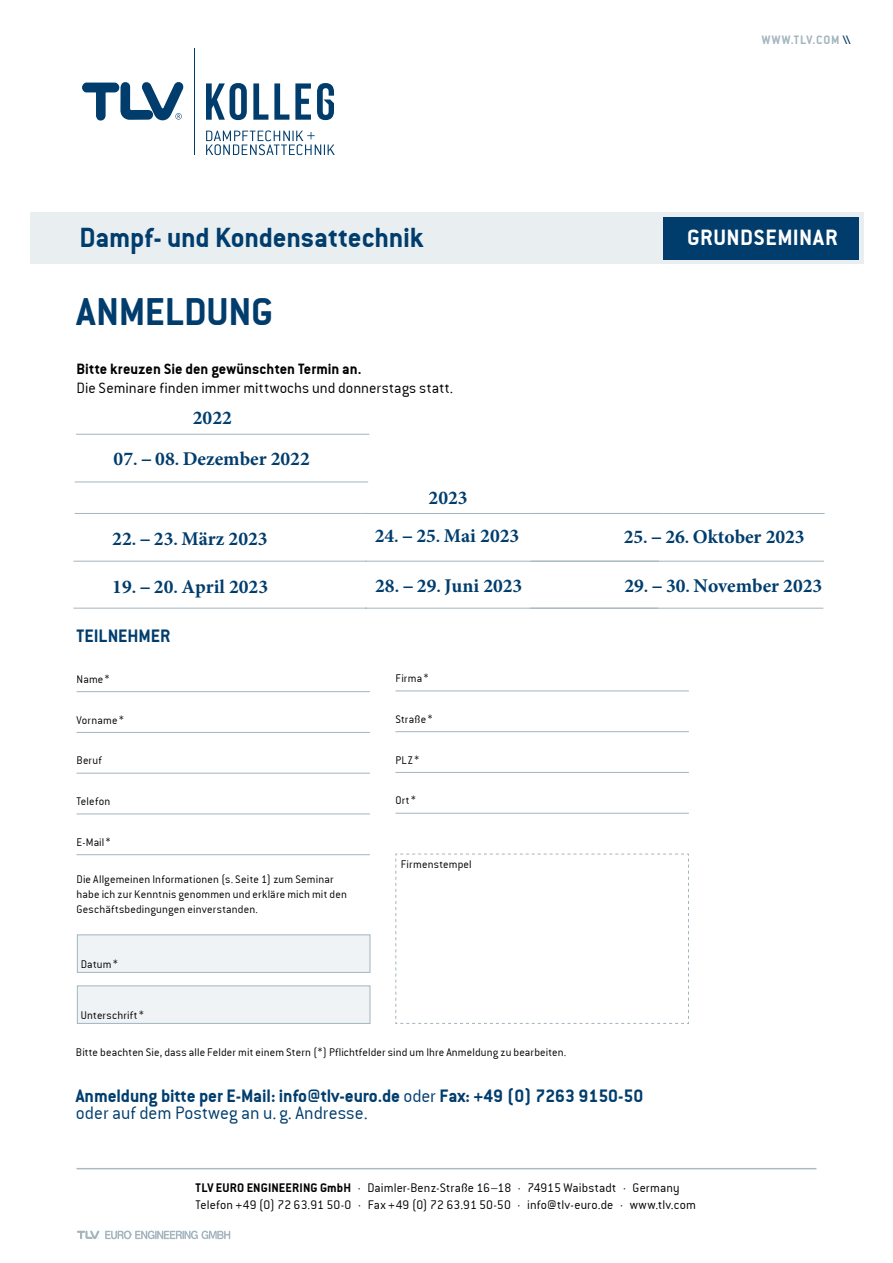
<style>
.page{position:relative;width:893px;height:1263px;background:#fff}
.page>*{position:absolute;margin:0;border:0;box-sizing:border-box;transform-origin:0 0}
.t1{font:42px "Conduit ITCTT Bold";letter-spacing:-.005em;color:#003d6d}
.t2{font:30px "Conduit ITCTT Bold";letter-spacing:-.005em;color:#003d6d}
.t3{font:24px "Conduit ITCTT Bold";letter-spacing:.02em;color:#fff}
.t4{font:700 19.5px "Minion Pro";color:#003d6d}
.t5{font:19.5px "Conduit ITCTT Bold";letter-spacing:-.005em;color:#003d6d}
.t6{font:19.5px "Conduit ITCTT Light";color:#003d6d}
.t7{font:16.2px "Conduit ITCTT Light";color:#000}
.t8{font:16.2px "Conduit ITCTT Bold";color:#000}
.t9{font:13.5px/16.5px "Conduit ITCTT Light";letter-spacing:.01em;color:#000}
.t10{font:13.2px "Conduit ITCTT Bold";letter-spacing:.065em;color:#a3b5be}
.t11{font:12px/15px "Conduit ITCTT Light";letter-spacing:.01em;color:#000}
.s1{color:#003560}
.s2{font-family:"Conduit ITCTT Bold";font-weight:400}
.s3{font-family:"Conduit ITCTT Light"}
.s4{font-family:"Conduit ITCTT Bold"}
</style>
<div class="page">
<div style="left:30px;top:213px;width:833px;height:51px;background:#e6ebef"></div>
<div style="left:663px;top:217px;width:196px;height:42px;background:#003d6d"></div>
<svg style="left:77px;top:1230px;width:22px;height:9px"></svg>
<svg style="left:105px;top:1230px;width:125px;height:9px"></svg>
<hr style="left:77px;top:1168px;width:739px;height:1px;background:#aabbc4">
<svg style="left:82px;top:82px;width:102px;height:39px"></svg>
<hr style="left:194px;top:48px;width:1px;height:107px;background:#003d6d">
<svg style="left:206px;top:130px;width:129px;height:25px"></svg>
<svg style="left:206px;top:83px;width:41px;height:37px"></svg>
<svg style="left:253px;top:83px;width:15px;height:37px"></svg>
<svg style="left:274px;top:83px;width:15px;height:37px"></svg>
<svg style="left:295px;top:83px;width:16px;height:37px"></svg>
<svg style="left:317px;top:83px;width:17px;height:37px"></svg>
<hr style="left:76px;top:434px;width:293px;height:1px;background:#a3b5be">
<hr style="left:77px;top:691px;width:293px;height:1px;background:#a3b5be">
<hr style="left:77px;top:732px;width:293px;height:1px;background:#a3b5be">
<hr style="left:77px;top:773px;width:293px;height:1px;background:#a3b5be">
<hr style="left:77px;top:813px;width:293px;height:1px;background:#a3b5be">
<hr style="left:77px;top:854px;width:293px;height:1px;background:#a3b5be">
<hr style="left:395px;top:690px;width:294px;height:1px;background:#a3b5be">
<hr style="left:395px;top:731px;width:294px;height:1px;background:#a3b5be">
<hr style="left:395px;top:772px;width:294px;height:1px;background:#a3b5be">
<hr style="left:395px;top:813px;width:294px;height:1px;background:#a3b5be">
<svg style="left:395px;top:853px;width:294px;height:171px"></svg>
<div style="left:77px;top:934px;width:293px;height:39px;background:#eff3f5;border:1px solid #a3b5be"></div>
<div style="left:77px;top:985px;width:293px;height:39px;background:#eff3f5;border:1px solid #a3b5be"></div>
<hr style="left:75px;top:482px;width:293px;height:1px;background:#a3b5be">
<hr style="left:366px;top:513px;width:294px;height:1px;background:#a3b5be">
<hr style="left:366px;top:561px;width:293px;height:1px;background:#a3b5be">
<hr style="left:365px;top:608px;width:293px;height:1px;background:#a3b5be">
<hr style="left:75px;top:513px;width:293px;height:1px;background:#a3b5be">
<hr style="left:73px;top:561px;width:294px;height:1px;background:#a3b5be">
<hr style="left:73px;top:608px;width:294px;height:1px;background:#a3b5be">
<hr style="left:531px;top:513px;width:294px;height:1px;background:#a3b5be">
<hr style="left:531px;top:561px;width:293px;height:1px;background:#a3b5be">
<hr style="left:530px;top:608px;width:293px;height:1px;background:#a3b5be">
<p class="t10" style="left:762px;top:32px;width:90px">WWW.TLV.COM <span class="s1">\\</span></p>
<h2 class="t2" style="left:79px;top:220px;width:345px">Dampf- und Kondensattechnik</h2>
<h3 class="t3" style="left:687px;top:223px;width:152px">GRUNDSEMINAR</h3>
<h1 class="t1" style="left:77px;top:287px;width:198px">ANMELDUNG</h1>
<h3 class="t8" style="left:77px;top:359px;width:286px">Bitte kreuzen Sie den gewünschten Termin an.</h3>
<h3 class="t7" style="left:77px;top:378px;width:378px">Die Seminare finden immer mittwochs und donnerstags statt.</h3>
<h3 class="t4" style="left:193px;top:404px;width:40px">2022</h3>
<h3 class="t4" style="left:114px;top:445px;width:198px">07<span class="s2">. –</span> 08<span class="s2">.</span> Dezember 2022</h3>
<h3 class="t4" style="left:112px;top:524px;width:157px">22<span class="s2">. –</span> 23<span class="s2">.</span> März 2023</h3>
<h3 class="t4" style="left:112px;top:573px;width:157px">19<span class="s2">. –</span> 20<span class="s2">.</span> April 2023</h3>
<h3 class="t5" style="left:77px;top:624px;width:95px">TEILNEHMER</h3>
<p class="t11" style="left:77px;top:671px;width:34px">Name *</p>
<p class="t11" style="left:77px;top:712px;width:49px">Vorname *</p>
<p class="t11" style="left:77px;top:753px;width:27px">Beruf</p>
<p class="t11" style="left:77px;top:793px;width:35px">Telefon</p>
<p class="t11" style="left:77px;top:834px;width:36px">E-Mail*</p>
<p class="t11" style="left:77px;top:871px;width:272px">Die Allgemeinen Informationen (s. Seite 1) zum Seminar habe ich zur Kenntnis genommen und erkläre mich mit den<br>Geschäftsbedingungen einverstanden.</p>
<p class="t11" style="left:81px;top:957px;width:38px">Datum*</p>
<p class="t11" style="left:81px;top:1008px;width:64px">Unterschrift*</p>
<h3 class="t4" style="left:429px;top:484px;width:40px">2023</h3>
<h3 class="t4" style="left:375px;top:522px;width:146px">24<span class="s2">. –</span> 25<span class="s2">.</span> Mai 2023</h3>
<h3 class="t4" style="left:375px;top:572px;width:149px">28<span class="s2">. –</span> 29<span class="s2">.</span> Juni 2023</h3>
<p class="t11" style="left:395px;top:670px;width:34px">Firma*</p>
<p class="t11" style="left:395px;top:711px;width:38px">Straße*</p>
<p class="t11" style="left:395px;top:752px;width:25px">PLZ*</p>
<p class="t11" style="left:395px;top:793px;width:22px">Ort*</p>
<p class="t11" style="left:401px;top:856px;width:72px">Firmenstempel</p>
<h3 class="t4" style="left:624px;top:523px;width:182px">25<span class="s2">. –</span> 26<span class="s2">.</span> Oktober 2023</h3>
<h3 class="t4" style="left:624px;top:572px;width:199px">29<span class="s2">. –</span> 30<span class="s2">.</span> November 2023</h3>
<p class="t11" style="left:76px;top:1044px;width:492px">Bitte beachten Sie, dass alle Felder mit einem Stern (*) Pflichtfelder sind um Ihre Anmeldung zu bearbeiten.</p>
<h3 class="t5" style="left:76px;top:1084px;width:569px">Anmeldung bitte per E-Mail: info@tlv-euro.de <span class="s3">oder</span> Fax: +49 (0) 7263 9150-50</h3>
<h3 class="t6" style="left:76px;top:1101px;width:293px">oder auf dem Postweg an u. g. Andresse.</h3>
<p class="t9" style="left:196px;top:1179px;width:502px"><span class="s4">TLV EURO ENGINEERING GmbH</span> · Daimler-Benz-Straße 16–18 · 74915 Waibstadt · Germany<br>Telefon +49 (0) 72 63.91 50-0 · Fax +49 (0) 72 63.91 50-50 · info@tlv-euro.de · www.tlv.com</p>
</div>
